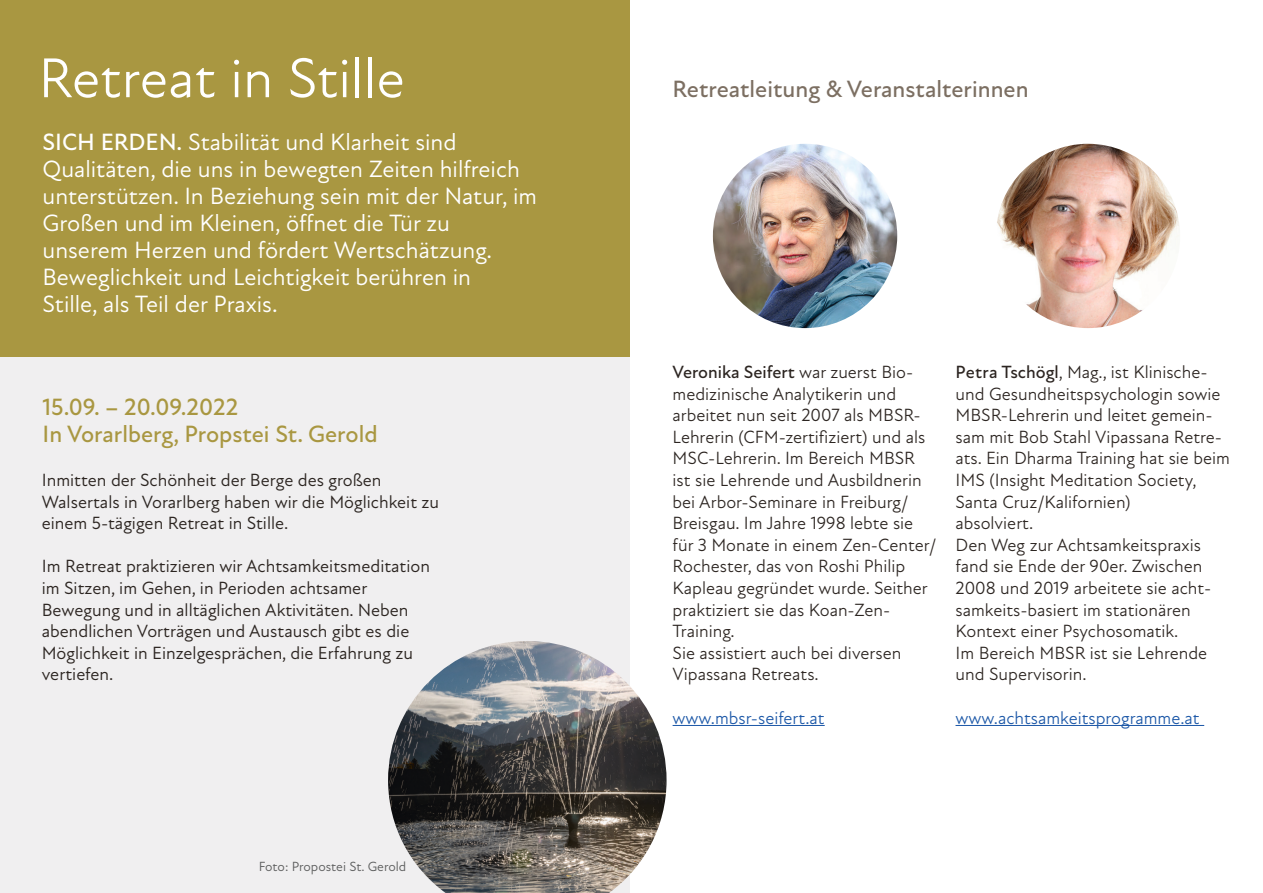
<style>
.page{position:relative;width:1263px;height:893px;background:#fff}
.page>*{position:absolute;margin:0;border:0;box-sizing:border-box;transform-origin:0 0}
.t1{font:57px "Atten New";color:#fff}
.t2{font:24px/27px "Atten New";color:#fff}
.titel_1{font:500 24px "Atten New";color:#a99741}
.titel_1-2{font:500 24px "Atten New";color:#7c6f62}
.text_12pt{font:18px/21.6px "Atten New";color:#2c2521}
.text_12pt-2{font:18px/21.6px "Atten New";color:#2c2521}
.text_12pt-3{font:18px "Atten New";color:#1b57a7}
.text_12pt-4{font:500 18px "Atten New";color:#2c2521}
.text_12pt-5{font:13.5px "Atten New";color:#5e5f5f}
.s1{font-weight:500}
.s2{font-weight:400}
</style>
<div class="page">
<div style="left:0;top:259px;width:630px;height:634px;background:#f0eff0"></div>
<div style="left:0;top:0;width:630px;height:356px;background:#a99741"></div>
<hr style="left:955px;top:725px;width:249px;height:1px;background:#1b57a7">
<img style="left:713px;top:144px;width:184px;height:184px;border-radius:92px">
<img style="left:996px;top:144px;width:184px;height:184px;border-radius:92px">
<img style="left:388px;top:641px;width:278px;height:252px">
<hr style="left:673px;top:725px;width:152px;height:1px;background:#1b57a7">
<p class="t1" style="left:38px;top:44px;width:368px">Retreat in Stille</p>
<p class="t2" style="left:43px;top:129px;width:416px"><span class="s1">SICH ERDEN.</span> Stabilität und Klarheit sind</p>
<p class="t2" style="left:43px;top:156px;width:496px">Qualitäten, die uns in bewegten Zeiten hilfreich unterstützen. In Beziehung sein mit der Natur, im</p>
<p class="t2" style="left:43px;top:210px;width:409px">Großen und im Kleinen, öffnet die Tür zu</p>
<p class="t2" style="left:43px;top:237px;width:451px">unserem Herzen und fördert Wertschätzung.</p>
<p class="t2" style="left:43px;top:264px;width:430px">Beweglichkeit und Leichtigkeit berühren in</p>
<p class="t2" style="left:43px;top:291px;width:237px">Stille, als Teil der Praxis.</p>
<p class="titel_1" style="left:43px;top:393px;width:197px">15.09. – 20.09.2022</p>
<p class="titel_1" style="left:43px;top:420px;width:337px">In Vorarlberg, Propstei St. Gerold</p>
<p class="text_12pt-2" style="left:42px;top:469px;width:341px">Inmitten der Schönheit der Berge des großen</p>
<p class="text_12pt-2" style="left:42px;top:491px;width:399px">Walsertals in Vorarlberg haben wir die Möglichkeit zu einem 5-tägigen Retreat in Stille.</p>
<p class="text_12pt-2" style="left:42px;top:556px;width:390px">Im Retreat praktizieren wir Achtsamkeitsmeditation im Sitzen, im Gehen, in Perioden achtsamer</p>
<p class="text_12pt-2" style="left:42px;top:599px;width:373px">Bewegung und in alltäglichen Aktivitäten. Neben abendlichen Vorträgen und Austausch gibt es die Möglichkeit in Einzelgesprächen, die Erfahrung zu vertiefen.</p>
<p class="text_12pt-5" style="left:259px;top:859px;width:149px">Foto: Propostei St. Gerold</p>
<p class="titel_1-2" style="left:673px;top:75px;width:357px">Retreatleitung &amp; Veranstalterinnen</p>
<p class="text_12pt-4" style="left:673px;top:361px;width:242px">Veronika Seifert <span class="s2">war zuerst Bio-</span></p>
<p class="text_12pt" style="left:673px;top:383px;width:265px">medizinische Analytikerin und arbeitet nun seit 2007 als MBSR-<br>Lehrerin (CFM-zertifiziert) und als<br>MSC-Lehrerin. Im Bereich MBSR ist sie Lehrende und Ausbildnerin bei Arbor-Seminare in Freiburg/<br>Breisgau. Im Jahre 1998 lebte sie für 3 Monate in einem Zen-Center/<br>Rochester, das von Roshi Philip<br>Kapleau gegründet wurde. Seither praktiziert sie das Koan-Zen-</p>
<p class="text_12pt" style="left:673px;top:621px;width:64px">Training.</p>
<p class="text_12pt" style="left:673px;top:642px;width:230px">Sie assistiert auch bei diversen<br>Vipassana Retreats.</p>
<p class="text_12pt-3" style="left:673px;top:707px;width:154px">www.mbsr-seifert.at</p>
<p class="text_12pt" style="left:955px;top:361px;width:276px"><span class="s1">Petra Tschögl</span>, Mag., ist Klinische&shy;und Gesundheitspsychologin sowie MBSR-Lehrerin und leitet gemein&shy;sam mit Bob Stahl Vipassana Retre&shy;ats. Ein Dharma Training hat sie beim IMS (Insight Meditation Society, Santa Cruz/Kalifornien)</p>
<p class="text_12pt" style="left:955px;top:513px;width:79px">absolviert.</p>
<p class="text_12pt" style="left:955px;top:534px;width:257px">Den Weg zur Achtsamkeitspraxis fand sie Ende der 90er. Zwischen<br>2008 und 2019 arbeitete sie acht&shy;samkeits-basiert im stationären<br>Kontext einer Psychosomatik.</p>
<p class="text_12pt" style="left:955px;top:642px;width:253px">Im Bereich MBSR ist sie Lehrende und Supervisorin.</p>
<p class="text_12pt-3" style="left:955px;top:707px;width:246px">www.achtsamkeitsprogramme.at</p>
</div>
